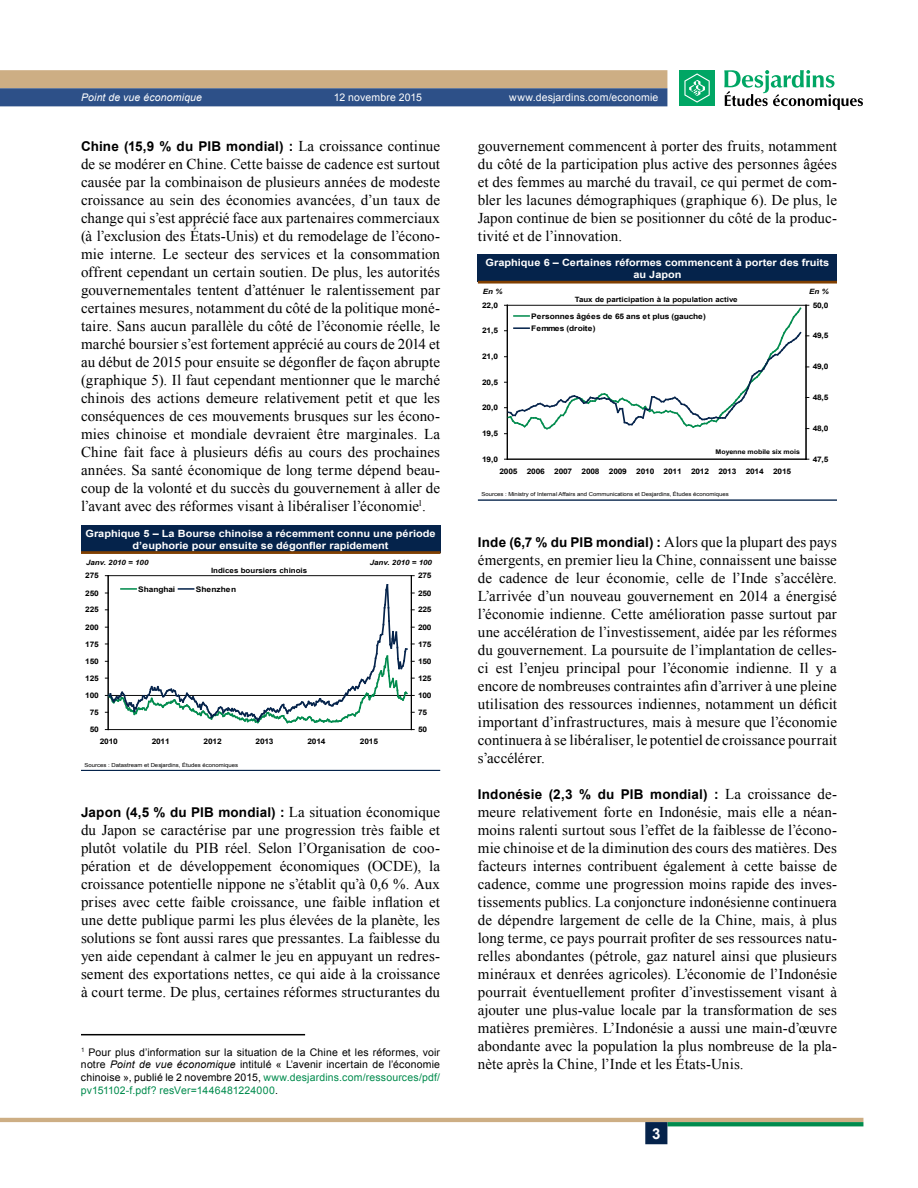
<style>
.page{position:relative;width:918px;height:1188px;background:#fff}
.page>*{position:absolute;margin:0;border:0;box-sizing:border-box;transform-origin:0 0}
.t1{font:15px/18px "Times New Roman";letter-spacing:.005em;color:#000;text-align:justify}
.t2{font:700 15px "Arial";color:#fff}
.t3{font:700 13.5px "Arial";letter-spacing:.01em;color:#000}
.t4{font:10.5px/12.6px "Arial";letter-spacing:.015em;color:#000;text-align:justify}
.t5{font:10.5px "Arial";letter-spacing:.015em;color:#fff}
.t6{font:italic 10.5px "Arial";letter-spacing:.015em;color:#fff}
.t7{font:700 10.05px/12px "Arial";color:#fff;text-align:center;scale:1.09 1}
.t8{font:700 7.65px/12.3px "Arial";letter-spacing:-.025em;color:#000;scale:1.1 1}
.t9{font:700 7.65px "Arial";color:#000;scale:1.1 1}
.t10{font:700 7.2px "Arial";color:#000;scale:1.09 1}
.t11{font:italic 700 7.2px "Arial";color:#000;scale:1.09 1}
.t12{font:700 6.45px "Arial";color:#000;scale:1.09 1}
.t13{font:5.4px "Arial";color:#000;scale:1.09 1}
.s1{font-family:"Times New Roman";font-weight:400;font-size:15px}
.s2{font-style:italic}
.s3{color:#008b4d}
.s4{font-family:"Arial";font-weight:700;font-size:13.5px}
</style>
<div class="page">
<svg style="left:0;top:70px;width:667px;height:36px;background:#7e8087"></svg>
<hr style="left:0;top:1118px;width:863px;height:4px;background:#cdae84">
<svg style="left:667px;top:1122px;width:196px;height:4px"></svg>
<div style="left:645px;top:1122px;width:22px;height:22px;background:#05234b;border:2px solid #05234b"></div>
<div style="left:679px;top:70px;width:36px;height:36px;background:#00a664"></div>
<svg style="left:684px;top:73px;width:26px;height:30px"></svg>
<svg style="left:724px;top:70px;width:139px;height:40px"></svg>
<div style="left:81px;top:525px;width:359px;height:27px;background:#05234b"></div>
<hr style="left:81px;top:551px;width:359px;height:3px;background:#803f00">
<hr style="left:81px;top:770px;width:359px;height:1px;background:#05234b">
<hr style="left:108px;top:575px;width:303px;height:1px;background:#000">
<hr style="left:108px;top:576px;width:1px;height:154px;background:#000">
<hr style="left:411px;top:576px;width:1px;height:154px;background:#000">
<svg style="left:105px;top:583px;width:309px;height:147px"></svg>
<div style="left:478px;top:255px;width:359px;height:27px;background:#05234b"></div>
<hr style="left:478px;top:281px;width:359px;height:3px;background:#803f00">
<hr style="left:478px;top:499px;width:359px;height:1px;background:#05234b">
<hr style="left:507px;top:305px;width:1px;height:154px;background:#000">
<hr style="left:507px;top:459px;width:299px;height:1px;background:#000">
<hr style="left:806px;top:305px;width:1px;height:154px;background:#000">
<svg style="left:505px;top:305px;width:304px;height:129px"></svg>
<hr style="left:81px;top:1034px;width:224px;height:1px;background:#000">
<p class="t6" style="left:81px;top:91px;width:123px">Point de vue économique</p>
<p class="t5" style="left:334px;top:91px;width:90px">12 novembre 2015</p>
<p class="t5" style="left:509px;top:91px;width:151px">www.desjardins.com/economie</p>
<p class="t3" style="left:81px;top:137px;width:361px">Chine (15,9 % du PIB mondial) : <span class="s1">La croissance continue</span></p>
<p class="t1" style="left:81px;top:155px;width:361px">de se modérer en Chine. Cette baisse de cadence est surtout causée par la combinaison de plusieurs années de modeste croissance au sein des économies avancées, d’un taux de change qui s’est apprécié face aux partenaires commerciaux (à l’exclusion des États‑Unis) et du remodelage de l’écono&shy;mie interne. Le secteur des services et la consommation offrent cependant un certain soutien. De plus, les autorités gouvernementales tentent d’atténuer le ralentissement par certaines mesures, notamment du côté de la politique moné&shy;taire. Sans aucun parallèle du côté de l’économie réelle, le marché boursier s’est fortement apprécié au cours de 2014 et au début de 2015 pour ensuite se dégonfler de façon abrupte (graphique 5). Il faut cependant mentionner que le marché chinois des actions demeure relativement petit et que les conséquences de ces mouvements brusques sur les écono&shy;mies chinoise et mondiale devraient être marginales. La Chine fait face à plusieurs défis au cours des prochaines années. Sa santé économique de long terme dépend beau&shy;coup de la volonté et du succès du gouvernement à aller de l’avant avec des réformes visant à libéraliser l’économie<sup>1</sup>.</p>
<p class="t1" style="left:478px;top:137px;width:361px">gouvernement commencent à porter des fruits, notamment du côté de la participation plus active des personnes âgées et des femmes au marché du travail, ce qui permet de com&shy;bler les lacunes démographiques (graphique 6). De plus, le Japon continue de bien se positionner du côté de la produc&shy;tivité et de l’innovation.</p>
<p class="t7" style="left:486px;top:257px;width:317px">Graphique 6 – Certaines réformes commencent à porter des fruits au Japon</p>
<p class="t11" style="left:483px;top:287px;width:19px">En %</p>
<p class="t11" style="left:809px;top:287px;width:19px">En %</p>
<p class="t10" style="left:575px;top:295px;width:151px">Taux de participation à la population active</p>
<p class="t8" style="left:482px;top:299px;width:16px">22,0</p>
<p class="t8" style="left:813px;top:299px;width:16px">50,0</p>
<p class="t8" style="left:531px;top:310px;width:160px">Personnes âgées de 65 ans et plus (gauche)<br>Femmes (droite)</p>
<p class="t8" style="left:482px;top:325px;width:16px">21,5</p>
<p class="t8" style="left:813px;top:330px;width:16px">49,5</p>
<p class="t8" style="left:482px;top:351px;width:16px">21,0</p>
<p class="t8" style="left:813px;top:361px;width:16px">49,0</p>
<p class="t8" style="left:482px;top:376px;width:16px">20,5</p>
<p class="t8" style="left:813px;top:391px;width:16px">48,5</p>
<p class="t8" style="left:482px;top:402px;width:16px">20,0</p>
<p class="t8" style="left:813px;top:423px;width:16px">48,0</p>
<p class="t8" style="left:482px;top:428px;width:16px">19,5</p>
<p class="t12" style="left:716px;top:447px;width:79px">Moyenne mobile six mois</p>
<p class="t8" style="left:482px;top:453px;width:16px">19,0</p>
<p class="t8" style="left:813px;top:453px;width:16px">47,5</p>
<p class="t8" style="left:499px;top:465px;width:267px">2005 2006 2007 2008 2009 2010 2011 2012 2013 2014 2015</p>
<p class="t13" style="left:481px;top:491px;width:228px">Sources : Ministry of Internal Affairs and Communications et Desjardins, Études économiques</p>
<p class="t7" style="left:86px;top:527px;width:323px">Graphique 5 – La Bourse chinoise a récemment connu une période d’euphorie pour ensuite se dégonfler rapidement</p>
<p class="t11" style="left:86px;top:557px;width:59px">Janv. 2010 = 100</p>
<p class="t11" style="left:370px;top:557px;width:59px">Janv. 2010 = 100</p>
<p class="t8" style="left:85px;top:570px;width:14px">275</p>
<p class="t10" style="left:211px;top:565px;width:90px">Indices boursiers chinois</p>
<p class="t8" style="left:418px;top:570px;width:14px">275</p>
<p class="t8" style="left:85px;top:587px;width:14px">250</p>
<p class="t8" style="left:138px;top:583px;width:35px">Shanghai</p>
<p class="t9" style="left:196px;top:584px;width:38px">Shenzhen</p>
<p class="t8" style="left:418px;top:587px;width:14px">250</p>
<p class="t8" style="left:85px;top:604px;width:14px">225</p>
<p class="t8" style="left:418px;top:604px;width:14px">225</p>
<p class="t8" style="left:85px;top:621px;width:14px">200</p>
<p class="t8" style="left:418px;top:621px;width:14px">200</p>
<p class="t8" style="left:85px;top:638px;width:14px">175</p>
<p class="t8" style="left:418px;top:638px;width:14px">175</p>
<p class="t8" style="left:85px;top:655px;width:14px">150</p>
<p class="t8" style="left:418px;top:655px;width:14px">150</p>
<p class="t8" style="left:85px;top:672px;width:14px">125</p>
<p class="t8" style="left:418px;top:672px;width:14px">125</p>
<p class="t8" style="left:85px;top:689px;width:14px">100</p>
<p class="t8" style="left:418px;top:689px;width:14px">100</p>
<p class="t8" style="left:90px;top:706px;width:10px">75</p>
<p class="t8" style="left:418px;top:706px;width:10px">75</p>
<p class="t8" style="left:90px;top:724px;width:10px">50</p>
<p class="t8" style="left:418px;top:724px;width:10px">50</p>
<p class="t8" style="left:100px;top:736px;width:18px">2010</p>
<p class="t8" style="left:152px;top:736px;width:18px">2011</p>
<p class="t8" style="left:204px;top:736px;width:18px">2012</p>
<p class="t8" style="left:256px;top:736px;width:18px">2013</p>
<p class="t8" style="left:308px;top:736px;width:18px">2014</p>
<p class="t8" style="left:360px;top:736px;width:18px">2015</p>
<p class="t13" style="left:85px;top:761px;width:142px">Sources : Datastream et Desjardins, Études économiques</p>
<p class="t3" style="left:81px;top:803px;width:361px">Japon (4,5 % du PIB mondial) : <span class="s1">La situation économique</span></p>
<p class="t1" style="left:81px;top:821px;width:361px">du Japon se caractérise par une progression très faible et plutôt volatile du PIB réel. Selon l’Organisation de coo&shy;pération et de développement économiques (OCDE), la croissance potentielle nippone ne s’établit qu’à 0,6 %. Aux prises avec cette faible croissance, une faible inflation et une dette publique parmi les plus élevées de la planète, les solutions se font aussi rares que pressantes. La faiblesse du yen aide cependant à calmer le jeu en appuyant un redres&shy;sement des exportations nettes, ce qui aide à la croissance à court terme. De plus, certaines réformes structurantes du</p>
<p class="t4" style="left:81px;top:1046px;width:361px"><sup>1</sup> Pour plus d’information sur la situation de la Chine et les réformes, voir notre <span class="s2">Point de vue économique</span> intitulé « L’avenir incertain de l’économie chinoise », publié le 2 novembre 2015, <span class="s3">www.desjardins.com/ressources/pdf/ pv151102-f.pdf? resVer=1446481224000</span>.</p>
<p class="t1" style="left:478px;top:533px;width:361px"><span class="s4">Inde (6,7 % du PIB mondial) :</span> Alors que la plupart des pays émergents, en premier lieu la Chine, connaissent une baisse de cadence de leur économie, celle de l’Inde s’accélère.<br>L’arrivée d’un nouveau gouvernement en 2014 a énergisé l’économie indienne. Cette amélioration passe surtout par une accélération de l’investissement, aidée par les réformes du gouvernement. La poursuite de l’implantation de celles&shy;ci est l’enjeu principal pour l’économie indienne. Il y a encore de nombreuses contraintes afin d’arriver à une pleine utilisation des ressources indiennes, notamment un déficit important d’infrastructures, mais à mesure que l’économie continuera à se libéraliser, le potentiel de croissance pourrait s’accélérer.</p>
<p class="t3" style="left:478px;top:785px;width:361px">Indonésie (2,3 % du PIB mondial) : <span class="s1">La croissance de-</span></p>
<p class="t1" style="left:478px;top:803px;width:361px">meure relativement forte en Indonésie, mais elle a néan&shy;moins ralenti surtout sous l’effet de la faiblesse de l’écono&shy;mie chinoise et de la diminution des cours des matières. Des facteurs internes contribuent également à cette baisse de cadence, comme une progression moins rapide des inves&shy;tissements publics. La conjoncture indonésienne continuera de dépendre largement de celle de la Chine, mais, à plus long terme, ce pays pourrait profiter de ses ressources natu&shy;relles abondantes (pétrole, gaz naturel ainsi que plusieurs minéraux et denrées agricoles). L’économie de l’Indonésie pourrait éventuellement profiter d’investissement visant à ajouter une plus-value locale par la transformation de ses matières premières. L’Indonésie a aussi une main-d’œuvre abondante avec la population la plus nombreuse de la pla&shy;nète après la Chine, l’Inde et les États‑Unis.</p>
<p class="t2" style="left:652px;top:1123px;width:10px">3</p>
</div>
